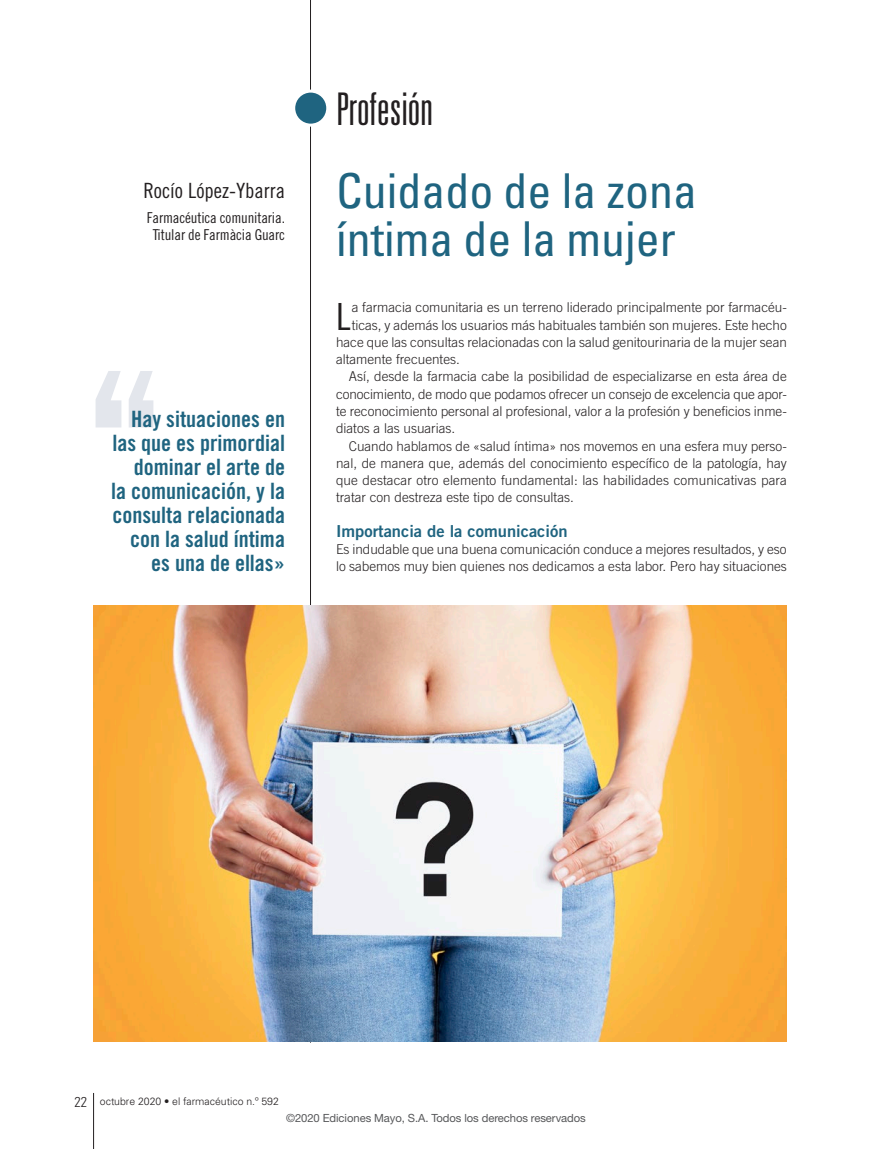
<style>
.page{position:relative;width:872px;height:1149px;background:#fff}
.page>*{position:absolute;margin:0;border:0;box-sizing:border-box;transform-origin:0 0}
.TITOL{font:condensed 48px/48px "Univers LT Std";color:#1f6480}
.t1{font:300 ultra-condensed 45px "Univers LT Std";color:#231f20}
.TEXT_GENERAL_CAPITUL{font:37.35px "Trade Gothic LT Std Cn 18";color:#231f20}
.FRASE_DESTACADA{font:22.5px/24px "Trade Gothic LT Std Bd Cn 20";color:#1f6480;text-align:right}
.AUTOR{font:21px "Trade Gothic LT Std Cn 18";color:#231f20}
.LADILLO{font:16.5px "Trade Gothic LT Std Bd 2";color:#1f6480}
.CARRECS{font:15px/16.5px "Trade Gothic LT Std Cn 18";letter-spacing:-.01em;color:#231f20;text-align:center}
.t2{font:300 condensed 14.25px "Univers LT Std";color:#231f20}
.TEXT_GENERAL{font:300 13.5px/17.2px "Trade Gothic LT Std";color:#231f20;text-align:justify}
.TEXT_GENERAL_CAPITUL-2{font:300 13.5px "Trade Gothic LT Std";color:#231f20}
.TEXT_GENERAL_sense_e{font:300 13.5px/17.2px "Trade Gothic LT Std";color:#231f20}
.LADILLO_3{font:11.25px "Helvetica Neue LT Std";letter-spacing:-.005em;color:#57585a}
.t3{font:300 10.5px "Univers LT Std";color:#231f20}
</style>
<div class="page">
<hr style="left:310px;top:0;width:1px;height:1042px;background:#231f20">
<hr style="left:93px;top:1092px;width:1px;height:56px;background:#231f20">
<div style="left:294px;top:91px;width:34px;height:34px;background:#1f6480;border-radius:50%"></div>
<div style="left:292px;top:90px;width:37px;height:37px;border:3px solid #fff;border-radius:50%"></div>
<svg style="left:129px;top:371px;width:24px;height:56px"></svg>
<svg style="left:96px;top:371px;width:25px;height:56px"></svg>
<img style="left:94px;top:605px;width:692px;height:436px">
<p class="AUTOR" style="left:143px;top:178px;width:143px">Rocío López-Ybarra</p>
<p class="CARRECS" style="left:147px;top:209px;width:140px">Farmacéutica comunitaria.<br>Titular de Farmàcia Guarc</p>
<p class="FRASE_DESTACADA" style="left:111px;top:407px;width:175px">Hay situaciones en las que es primordial dominar el arte de<br>la comunicación, y la consulta relacionada con la salud íntima es una de ellas»</p>
<h2 class="t1" style="left:336px;top:85px;width:98px">Profesión</h2>
<p class="TITOL" style="left:336px;top:166px;width:363px">Cuidado de la zona íntima de la mujer</p>
<p class="TEXT_GENERAL_CAPITUL" style="left:336px;top:294px;width:16px">L</p>
<p class="TEXT_GENERAL_CAPITUL-2" style="left:352px;top:299px;width:437px">a farmacia comunitaria es un terreno liderado principalmente por farmacéu-</p>
<p class="TEXT_GENERAL_CAPITUL-2" style="left:352px;top:317px;width:436px">ticas, y además los usuarios más habituales también son mujeres. Este hecho</p>
<p class="TEXT_GENERAL_CAPITUL-2" style="left:336px;top:334px;width:452px">hace que las consultas relacionadas con la salud genitourinaria de la mujer sean</p>
<p class="TEXT_GENERAL_CAPITUL-2" style="left:336px;top:351px;width:125px">altamente frecuentes.</p>
<p class="TEXT_GENERAL" style="left:336px;top:368px;width:452px;text-indent:13px">Así, desde la farmacia cabe la posibilidad de especializarse en esta área de conocimiento, de modo que podamos ofrecer un consejo de excelencia que apor&shy;te reconocimiento personal al profesional, valor a la profesión y beneficios inme&shy;diatos a las usuarias.</p>
<p class="TEXT_GENERAL" style="left:336px;top:437px;width:452px;text-indent:13px">Cuando hablamos de «salud íntima» nos movemos en una esfera muy perso&shy;nal, de manera que, además del conocimiento específico de la patología, hay que destacar otro elemento fundamental: las habilidades comunicativas para tratar con destreza este tipo de consultas.</p>
<p class="LADILLO" style="left:336px;top:520px;width:233px">Importancia de la comunicación</p>
<p class="TEXT_GENERAL_sense_e" style="left:336px;top:540px;width:452px">Es indudable que una buena comunicación conduce a mejores resultados, y eso lo sabemos muy bien quienes nos dedicamos a esta labor. Pero hay situaciones</p>
<p class="t2" style="left:75px;top:1092px;width:14px">22</p>
<p class="t3" style="left:100px;top:1094px;width:180px">octubre 2020 • el farmacéutico n.º 592</p>
<p class="LADILLO_3" style="left:286px;top:1111px;width:301px">©2020 Ediciones Mayo, S.A. Todos los derechos reservados</p>
</div>
